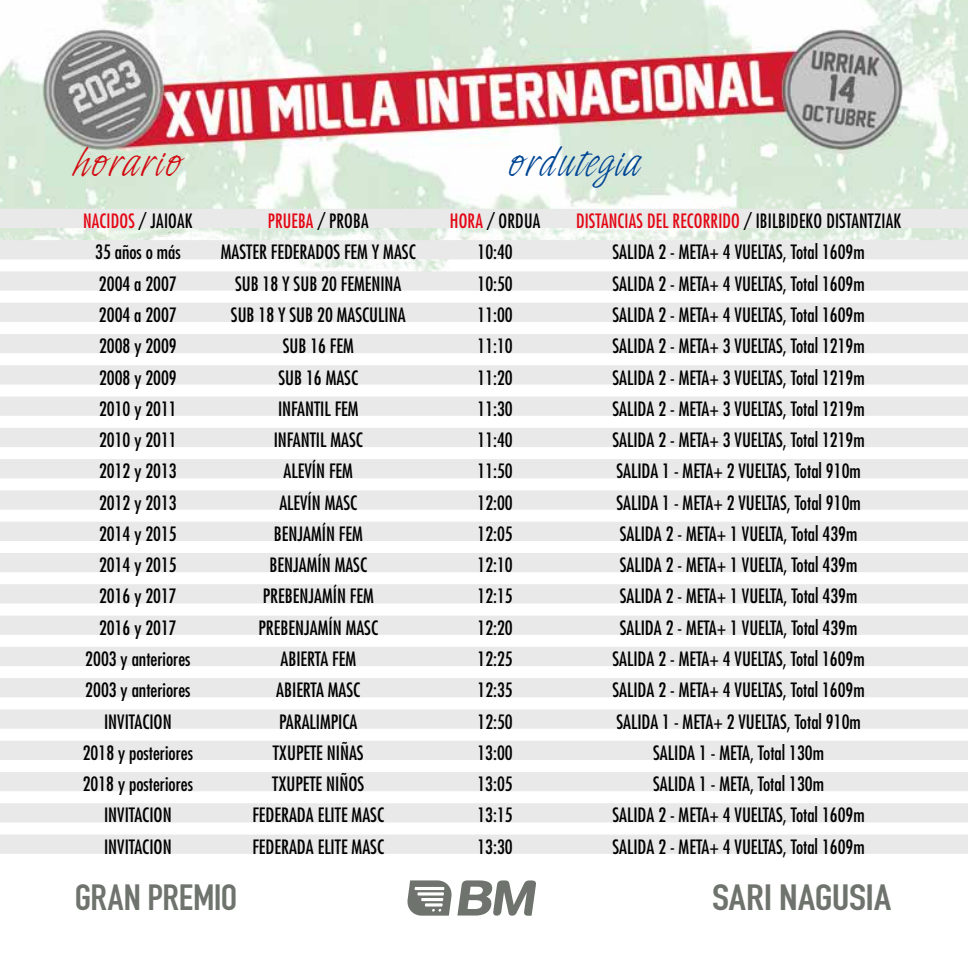
<style>
.page{position:relative;width:968px;height:968px;background:#fff}
.page>*{position:absolute;margin:0;border:0;box-sizing:border-box;transform-origin:0 0}
.t1{font:39.9px "Indy Italic Let Plain";letter-spacing:.04em;color:#014695}
.t2{font:39.9px "Indy Italic Let Plain";letter-spacing:.04em;color:#d20a11}
.t3{font:35.88px "DIN Engschrift Std";letter-spacing:-.005em;color:#6e736d;scale:1.16 1}
.t4{font:35.88px "DIN Engschrift Std";letter-spacing:-.005em;color:#6e736d;scale:1.07 1}
.t5{font:condensed 19.25px "Futura";color:#000}
.t6{font:condensed 19.25px "Futura";letter-spacing:.01em;color:#e30613;scale:.95 1}
.t7{font:condensed 19.25px "Futura";color:#000;scale:.95 1}
.s1{color:#000}
.s2{color:#e30613}
</style>
<div class="page">
<img style="left:0;top:0;width:967px;height:291px">
<div style="left:0;top:209px;width:967px;height:19px;background:#e9e9e9"></div>
<div style="left:0;top:240px;width:967px;height:19px;background:#e9e9e9"></div>
<div style="left:0;top:271px;width:967px;height:19px;background:#e9e9e9"></div>
<div style="left:0;top:302px;width:967px;height:20px;background:#e9e9e9"></div>
<div style="left:0;top:334px;width:967px;height:19px;background:#e9e9e9"></div>
<div style="left:0;top:365px;width:967px;height:19px;background:#e9e9e9"></div>
<div style="left:0;top:396px;width:967px;height:20px;background:#e9e9e9"></div>
<div style="left:0;top:428px;width:967px;height:19px;background:#e9e9e9"></div>
<div style="left:0;top:459px;width:967px;height:19px;background:#e9e9e9"></div>
<div style="left:0;top:490px;width:967px;height:19px;background:#e9e9e9"></div>
<div style="left:0;top:521px;width:967px;height:20px;background:#e9e9e9"></div>
<div style="left:0;top:553px;width:967px;height:19px;background:#e9e9e9"></div>
<div style="left:0;top:584px;width:967px;height:19px;background:#e9e9e9"></div>
<div style="left:0;top:615px;width:967px;height:19px;background:#e9e9e9"></div>
<div style="left:0;top:646px;width:967px;height:20px;background:#e9e9e9"></div>
<div style="left:0;top:678px;width:967px;height:19px;background:#e9e9e9"></div>
<div style="left:0;top:709px;width:967px;height:19px;background:#e9e9e9"></div>
<div style="left:0;top:740px;width:967px;height:19px;background:#e9e9e9"></div>
<div style="left:0;top:771px;width:967px;height:20px;background:#e9e9e9"></div>
<div style="left:0;top:803px;width:967px;height:19px;background:#e9e9e9"></div>
<div style="left:0;top:834px;width:967px;height:19px;background:#e9e9e9"></div>
<svg style="left:407px;top:880px;width:129px;height:35px"></svg>
<h1 class="t2" style="left:75px;top:141px;width:108px">horario</h1>
<h1 class="t1" style="left:508px;top:141px;width:134px">ordutegia</h1>
<p class="t6" style="left:83px;top:209px;width:117px">NACIDOS <span class="s1">/ JAIOAK</span></p>
<p class="t6" style="left:268px;top:209px;width:108px">PRUEBA <span class="s1">/ PROBA</span></p>
<p class="t7" style="left:450px;top:209px;width:97px"><span class="s2">HORA</span> / ORDUA</p>
<p class="t6" style="left:576px;top:209px;width:344px">DISTANCIAS DEL RECORRIDO <span class="s1">/ IBILBIDEKO DISTANTZIAK</span></p>
<p class="t5" style="left:95px;top:241px;width:87px">35 años o más</p>
<p class="t5" style="left:221px;top:241px;width:196px">MASTER FEDERADOS FEM Y MASC</p>
<p class="t5" style="left:477px;top:241px;width:37px">10:40</p>
<p class="t5" style="left:612px;top:241px;width:254px">SALIDA 2 - META+ 4 VUELTAS, Total 1609m</p>
<p class="t5" style="left:99px;top:272px;width:79px">2004 a 2007</p>
<p class="t5" style="left:235px;top:272px;width:168px">SUB 18 Y SUB 20 FEMENINA</p>
<p class="t5" style="left:477px;top:272px;width:37px">10:50</p>
<p class="t5" style="left:612px;top:272px;width:254px">SALIDA 2 - META+ 4 VUELTAS, Total 1609m</p>
<p class="t5" style="left:99px;top:303px;width:79px">2004 a 2007</p>
<p class="t5" style="left:231px;top:303px;width:176px">SUB 18 Y SUB 20 MASCULINA</p>
<p class="t5" style="left:477px;top:303px;width:37px">11:00</p>
<p class="t5" style="left:612px;top:303px;width:254px">SALIDA 2 - META+ 4 VUELTAS, Total 1609m</p>
<p class="t5" style="left:99px;top:334px;width:79px">2008 y 2009</p>
<p class="t5" style="left:283px;top:334px;width:73px">SUB 16 FEM</p>
<p class="t5" style="left:477px;top:334px;width:37px">11:10</p>
<p class="t5" style="left:612px;top:334px;width:254px">SALIDA 2 - META+ 3 VUELTAS, Total 1219m</p>
<p class="t5" style="left:99px;top:366px;width:79px">2008 y 2009</p>
<p class="t5" style="left:278px;top:366px;width:81px">SUB 16 MASC</p>
<p class="t5" style="left:477px;top:366px;width:37px">11:20</p>
<p class="t5" style="left:612px;top:366px;width:254px">SALIDA 2 - META+ 3 VUELTAS, Total 1219m</p>
<p class="t5" style="left:99px;top:397px;width:79px">2010 y 2011</p>
<p class="t5" style="left:278px;top:397px;width:82px">INFANTIL FEM</p>
<p class="t5" style="left:477px;top:397px;width:37px">11:30</p>
<p class="t5" style="left:612px;top:397px;width:254px">SALIDA 2 - META+ 3 VUELTAS, Total 1219m</p>
<p class="t5" style="left:99px;top:428px;width:79px">2010 y 2011</p>
<p class="t5" style="left:274px;top:428px;width:91px">INFANTIL MASC</p>
<p class="t5" style="left:477px;top:428px;width:37px">11:40</p>
<p class="t5" style="left:612px;top:428px;width:254px">SALIDA 2 - META+ 3 VUELTAS, Total 1219m</p>
<p class="t5" style="left:99px;top:459px;width:79px">2012 y 2013</p>
<p class="t5" style="left:283px;top:459px;width:71px">ALEVÍN FEM</p>
<p class="t5" style="left:477px;top:459px;width:37px">11:50</p>
<p class="t5" style="left:616px;top:459px;width:246px">SALIDA 1 - META+ 2 VUELTAS, Total 910m</p>
<p class="t5" style="left:99px;top:491px;width:79px">2012 y 2013</p>
<p class="t5" style="left:279px;top:491px;width:79px">ALEVÍN MASC</p>
<p class="t5" style="left:477px;top:491px;width:37px">12:00</p>
<p class="t5" style="left:616px;top:491px;width:246px">SALIDA 1 - META+ 2 VUELTAS, Total 910m</p>
<p class="t5" style="left:99px;top:522px;width:79px">2014 y 2015</p>
<p class="t5" style="left:274px;top:522px;width:91px">BENJAMÍN FEM</p>
<p class="t5" style="left:477px;top:522px;width:37px">12:05</p>
<p class="t5" style="left:619px;top:522px;width:239px">SALIDA 2 - META+ 1 VUELTA, Total 439m</p>
<p class="t5" style="left:99px;top:553px;width:79px">2014 y 2015</p>
<p class="t5" style="left:269px;top:553px;width:99px">BENJAMÍN MASC</p>
<p class="t5" style="left:477px;top:553px;width:37px">12:10</p>
<p class="t5" style="left:619px;top:553px;width:239px">SALIDA 2 - META+ 1 VUELTA, Total 439m</p>
<p class="t5" style="left:99px;top:584px;width:79px">2016 y 2017</p>
<p class="t5" style="left:263px;top:584px;width:113px">PREBENJAMÍN FEM</p>
<p class="t5" style="left:477px;top:584px;width:37px">12:15</p>
<p class="t5" style="left:619px;top:584px;width:239px">SALIDA 2 - META+ 1 VUELTA, Total 439m</p>
<p class="t5" style="left:99px;top:616px;width:79px">2016 y 2017</p>
<p class="t5" style="left:258px;top:616px;width:121px">PREBENJAMÍN MASC</p>
<p class="t5" style="left:477px;top:616px;width:37px">12:20</p>
<p class="t5" style="left:619px;top:616px;width:239px">SALIDA 2 - META+ 1 VUELTA, Total 439m</p>
<p class="t5" style="left:85px;top:647px;width:107px">2003 y anteriores</p>
<p class="t5" style="left:280px;top:647px;width:77px">ABIERTA FEM</p>
<p class="t5" style="left:477px;top:647px;width:37px">12:25</p>
<p class="t5" style="left:612px;top:647px;width:254px">SALIDA 2 - META+ 4 VUELTAS, Total 1609m</p>
<p class="t5" style="left:85px;top:678px;width:107px">2003 y anteriores</p>
<p class="t5" style="left:276px;top:678px;width:86px">ABIERTA MASC</p>
<p class="t5" style="left:477px;top:678px;width:37px">12:35</p>
<p class="t5" style="left:612px;top:678px;width:254px">SALIDA 2 - META+ 4 VUELTAS, Total 1609m</p>
<p class="t5" style="left:104px;top:709px;width:69px">INVITACION</p>
<p class="t5" style="left:279px;top:709px;width:80px">PARALIMPICA</p>
<p class="t5" style="left:477px;top:709px;width:37px">12:50</p>
<p class="t5" style="left:616px;top:709px;width:246px">SALIDA 1 - META+ 2 VUELTAS, Total 910m</p>
<p class="t5" style="left:83px;top:741px;width:112px">2018 y posteriores</p>
<p class="t5" style="left:273px;top:741px;width:92px">TXUPETE NIÑAS</p>
<p class="t5" style="left:477px;top:741px;width:37px">13:00</p>
<p class="t5" style="left:653px;top:741px;width:172px">SALIDA 1 - META, Total 130m</p>
<p class="t5" style="left:83px;top:772px;width:112px">2018 y posteriores</p>
<p class="t5" style="left:272px;top:772px;width:94px">TXUPETE NIÑOS</p>
<p class="t5" style="left:477px;top:772px;width:37px">13:05</p>
<p class="t5" style="left:653px;top:772px;width:172px">SALIDA 1 - META, Total 130m</p>
<p class="t5" style="left:104px;top:803px;width:69px">INVITACION</p>
<p class="t5" style="left:252px;top:803px;width:133px">FEDERADA ELITE MASC</p>
<p class="t5" style="left:477px;top:803px;width:37px">13:15</p>
<p class="t5" style="left:612px;top:803px;width:254px">SALIDA 2 - META+ 4 VUELTAS, Total 1609m</p>
<p class="t5" style="left:104px;top:835px;width:69px">INVITACION</p>
<p class="t5" style="left:252px;top:835px;width:133px">FEDERADA ELITE MASC</p>
<p class="t5" style="left:477px;top:835px;width:37px">13:30</p>
<p class="t5" style="left:612px;top:835px;width:254px">SALIDA 2 - META+ 4 VUELTAS, Total 1609m</p>
<h2 class="t4" style="left:75px;top:875px;width:153px">GRAN PREMIO</h2>
<h2 class="t3" style="left:712px;top:875px;width:156px">SARI NAGUSIA</h2>
</div>
